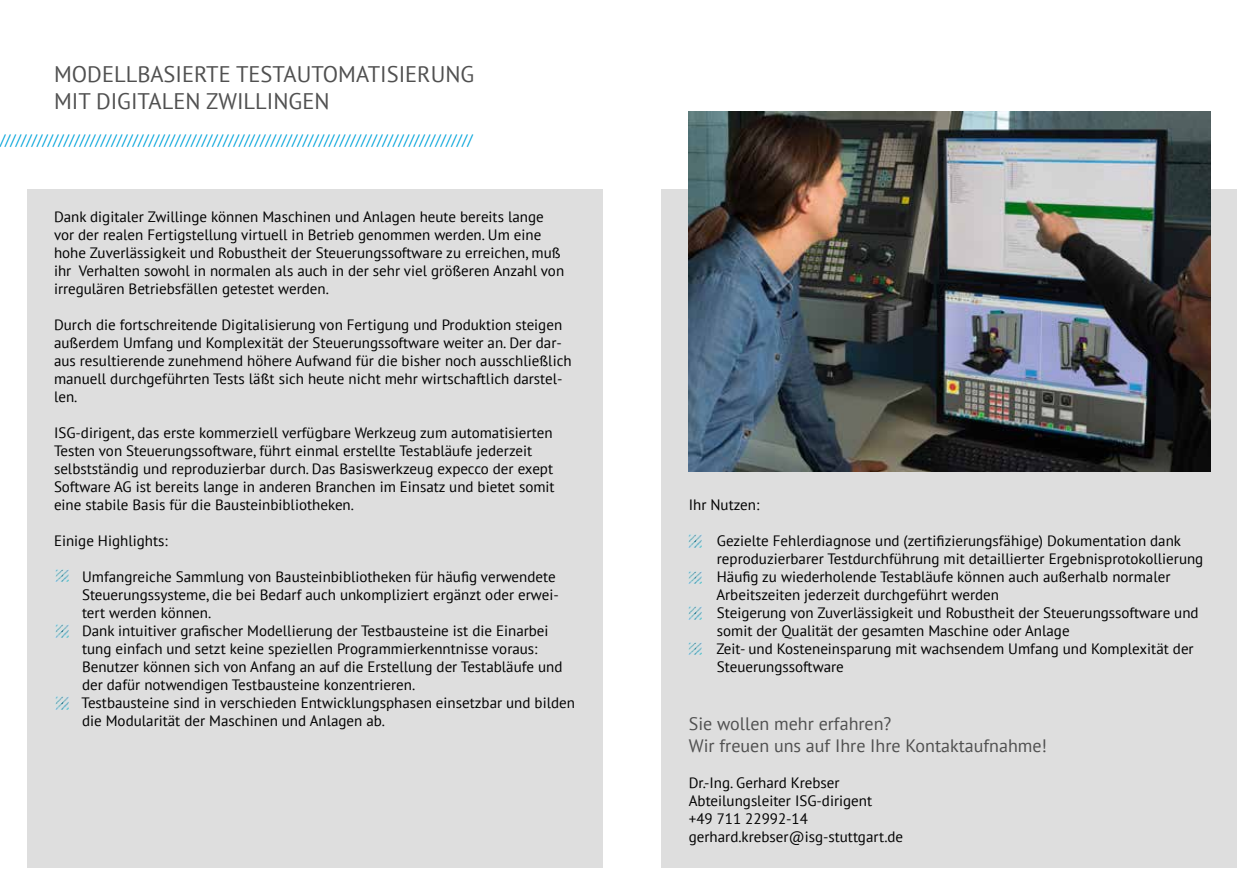
<style>
.page{position:relative;width:1259px;height:893px;background:#fff}
.page>*{position:absolute;margin:0;border:0;box-sizing:border-box;transform-origin:0 0}
.t1{font:22.5px/27px "PT Sans";color:#505050}
.t2{font:18px/21.6px "PT Sans";color:#505050}
.t3{font:15px/18px "PT Sans";color:#000}
.t4{font:15px "PT Sans";color:#00a3d9}
</style>
<div class="page">
<div style="left:27px;top:189px;width:575px;height:679px;background:#dedede"></div>
<div style="left:661px;top:189px;width:575px;height:679px;background:#dedede"></div>
<svg style="left:55px;top:696px;width:13px;height:13px"></svg>
<svg style="left:55px;top:625px;width:13px;height:12px"></svg>
<svg style="left:55px;top:569px;width:13px;height:13px"></svg>
<svg style="left:689px;top:535px;width:12px;height:12px"></svg>
<svg style="left:689px;top:642px;width:12px;height:13px"></svg>
<svg style="left:689px;top:607px;width:12px;height:12px"></svg>
<svg style="left:689px;top:571px;width:12px;height:13px"></svg>
<img style="left:689px;top:111px;width:521px;height:360px">
<h1 class="t1" style="left:54px;top:60px;width:422px">MODELLBASIERTE TESTAUTOMATISIERUNG<br>MIT DIGITALEN ZWILLINGEN</h1>
<p class="t4" style="left:0;top:130px;width:474px">/////////////////////////////////////////////////////////////////////////////////////////</p>
<p class="t3" style="left:54px;top:207px;width:512px">Dank digitaler Zwillinge können Maschinen und Anlagen heute bereits lange vor der realen Fertigstellung virtuell in Betrieb genommen werden. Um eine hohe Zuverlässigkeit und Robustheit der Steuerungssoftware zu erreichen, muß ihr Verhalten sowohl in normalen als auch in der sehr viel größeren Anzahl von irregulären Betriebsfällen getestet werden.</p>
<p class="t3" style="left:54px;top:315px;width:519px">Durch die fortschreitende Digitalisierung von Fertigung und Produktion steigen außerdem Umfang und Komplexität der Steuerungssoftware weiter an. Der dar&shy;aus resultierende zunehmend höhere Aufwand für die bisher noch ausschließlich manuell durchgeführten Tests läßt sich heute nicht mehr wirtschaftlich darstel&shy;len.</p>
<p class="t3" style="left:54px;top:423px;width:502px">ISG-dirigent, das erste kommerziell verfügbare Werkzeug zum automatisierten Testen von Steuerungssoftware, führt einmal erstellte Testabläufe jederzeit selbstständig und reproduzierbar durch. Das Basiswerkzeug expecco der exept Software AG ist bereits lange in anderen Branchen im Einsatz und bietet somit eine stabile Basis für die Bausteinbibliotheken.</p>
<p class="t3" style="left:54px;top:531px;width:115px">Einige Highlights:</p>
<p class="t3" style="left:82px;top:567px;width:495px">Umfangreiche Sammlung von Bausteinbibliotheken für häufig verwendete Steuerungssysteme, die bei Bedarf auch unkompliziert ergänzt oder erwei&shy;tert werden können.<br>Dank intuitiver grafischer Modellierung der Testbausteine ist die Einarbei tung einfach und setzt keine speziellen Programmierkenntnisse voraus:<br>Benutzer können sich von Anfang an auf die Erstellung der Testabläufe und der dafür notwendigen Testbausteine konzentrieren.<br>Testbausteine sind in verschieden Entwicklungsphasen einsetzbar und bilden die Modularität der Maschinen und Anlagen ab.</p>
<p class="t3" style="left:689px;top:495px;width:72px">Ihr Nutzen:</p>
<p class="t3" style="left:716px;top:531px;width:488px">Gezielte Fehlerdiagnose und (zertifizierungsfähige) Dokumentation dank reproduzierbarer Testdurchführung mit detaillierter Ergebnisprotokollierung Häufig zu wiederholende Testabläufe können auch außerhalb normaler Arbeitszeiten jederzeit durchgeführt werden<br>Steigerung von Zuverlässigkeit und Robustheit der Steuerungssoftware und somit der Qualität der gesamten Maschine oder Anlage<br>Zeit- und Kosteneinsparung mit wachsendem Umfang und Komplexität der Steuerungssoftware</p>
<p class="t2" style="left:689px;top:713px;width:360px">Sie wollen mehr erfahren?<br>Wir freuen uns auf Ihre Ihre Kontaktaufnahme!</p>
<p class="t3" style="left:689px;top:773px;width:216px">Dr.-Ing. Gerhard Krebser<br>Abteilungsleiter ISG-dirigent<br>+49 711 22992-14 gerhard.krebser@isg-stuttgart.de</p>
</div>
